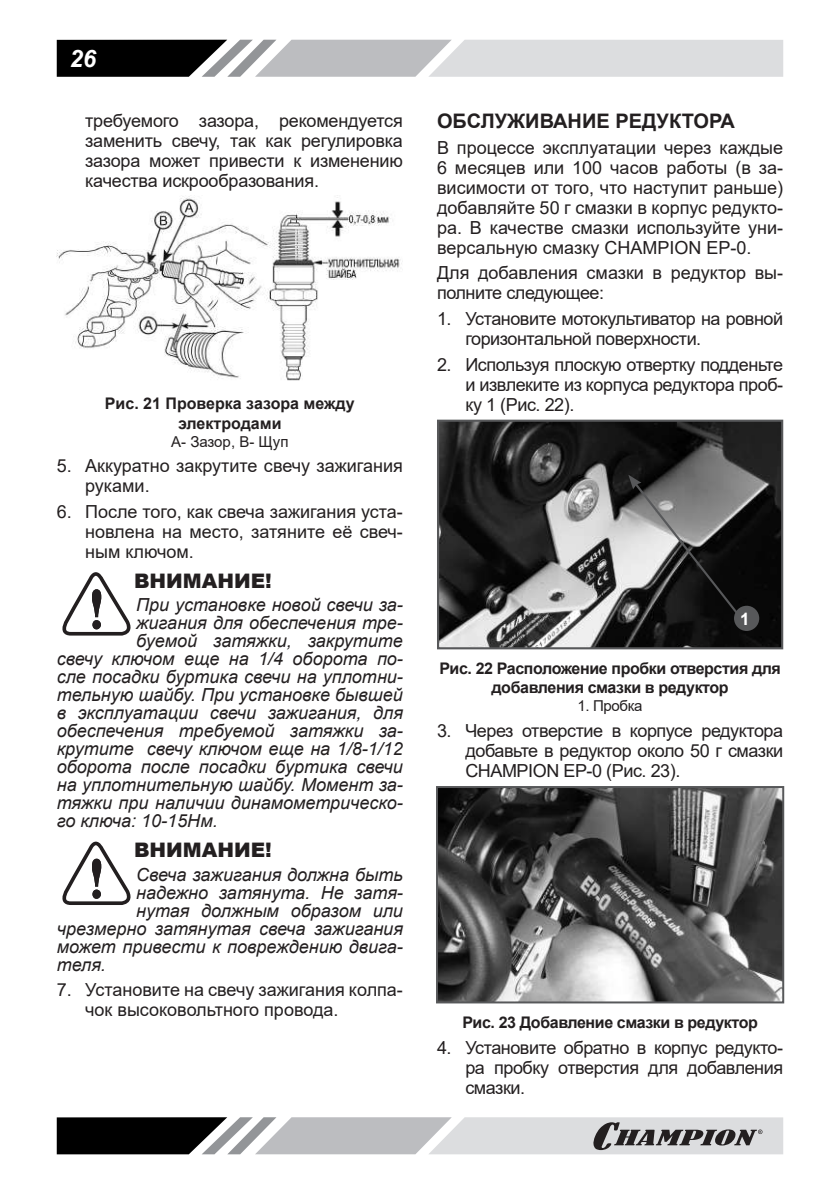
<style>
.page{position:relative;width:840px;height:1191px;background:#fff}
.page>*{position:absolute;margin:0;border:0;box-sizing:border-box;transform-origin:0 0}
.t1{font:italic 700 24px "Arial";color:#fff}
.t2{font:700 20px "Arial";color:#231f20}
.t3{font:900 20px "Arial";color:#231f20}
.t4{font:18px/20px "Arial";letter-spacing:-.015em;color:#231f20;text-align:justify}
.t5{font:italic 18px "Arial";color:#231f20}
.t6{font:700 17.2px "Arial";color:#fff}
.t7{font:700 16px/19.2px "Arial";letter-spacing:-.025em;color:#231f20;text-align:center}
.t8{font:700 16px/19.2px "Arial";color:#231f20;text-align:center}
.t9{font:15px "Arial";letter-spacing:-.01em;color:#231f20}
</style>
<div class="page">
<svg style="left:57px;top:40px;width:725px;height:37px;background:#a7a8a9"></svg>
<svg style="left:57px;top:1117px;width:725px;height:37px;background:#9c9c9e"></svg>
<img style="left:57px;top:195px;width:345px;height:186px">
<svg style="left:62px;top:572px;width:69px;height:63px"></svg>
<svg style="left:62px;top:841px;width:69px;height:64px"></svg>
<img style="left:440px;top:422px;width:339px;height:224px">
<div style="left:437px;top:419px;width:345px;height:230px;border:2px solid #57585a"></div>
<div style="left:733px;top:606px;width:25px;height:25px;background:#57585a;border-radius:50%"></div>
<svg style="left:628px;top:474px;width:111px;height:141px;background:#606060"></svg>
<img style="left:439px;top:789px;width:341px;height:211px">
<div style="left:436px;top:786px;width:347px;height:217px;border:2px solid #57585a"></div>
<h1 class="t1" style="left:70px;top:42px;width:28px">26</h1>
<p class="t4" style="left:85px;top:110px;width:319px">требуемого зазора, рекомендуется заменить свечу, так как регулировка зазора может привести к изменению качества искрообразования.</p>
<p class="t8" style="left:105px;top:394px;width:251px">Рис. 21 Проверка зазора между электродами</p>
<p class="t9" style="left:171px;top:431px;width:119px">А- Зазор, В- Щуп</p>
<p class="t4" style="left:85px;top:456px;width:319px;text-indent:-28px">5. Аккуратно закрутите свечу зажигания руками.</p>
<p class="t4" style="left:85px;top:501px;width:319px;text-indent:-28px">6. После того, как свеча зажигания уста&shy;новлена на место, затяните её свеч&shy;ным ключом.</p>
<p class="t3" style="left:134px;top:566px;width:139px">ВНИМАНИЕ!</p>
<p class="t5" style="left:136px;top:593px;width:268px">При установке новой свечи за-</p>
<p class="t5" style="left:136px;top:611px;width:268px">жигания для обеспечения тре-</p>
<p class="t5" style="left:136px;top:629px;width:268px">буемой затяжки, закрутите</p>
<p class="t5" style="left:57px;top:647px;width:347px">свечу ключом еще на 1/4 оборота по-</p>
<p class="t5" style="left:57px;top:665px;width:347px">сле посадки буртика свечи на уплотни-</p>
<p class="t5" style="left:57px;top:683px;width:347px">тельную шайбу. При установке бывшей</p>
<p class="t5" style="left:57px;top:701px;width:347px">в эксплуатации свечи зажигания, для</p>
<p class="t5" style="left:57px;top:719px;width:347px">обеспечения требуемой затяжки за-</p>
<p class="t5" style="left:57px;top:737px;width:347px">крутите свечу ключом еще на 1/8-1/12</p>
<p class="t5" style="left:57px;top:755px;width:347px">оборота после посадки буртика свечи</p>
<p class="t5" style="left:57px;top:773px;width:347px">на уплотнительную шайбу. Момент за-</p>
<p class="t5" style="left:57px;top:791px;width:347px">тяжки при наличии динамометрическо-</p>
<p class="t5" style="left:57px;top:809px;width:162px">го ключа: 10-15Нм.</p>
<p class="t3" style="left:134px;top:835px;width:139px">ВНИМАНИЕ!</p>
<p class="t5" style="left:136px;top:862px;width:268px">Свеча зажигания должна быть</p>
<p class="t5" style="left:136px;top:880px;width:268px">надежно затянута. Не затя-</p>
<p class="t5" style="left:136px;top:898px;width:268px">нутая должным образом или</p>
<p class="t5" style="left:57px;top:916px;width:347px">чрезмерно затянутая свеча зажигания</p>
<p class="t5" style="left:57px;top:934px;width:347px">может привести к повреждению двига-</p>
<p class="t5" style="left:57px;top:952px;width:51px">теля.</p>
<p class="t4" style="left:85px;top:980px;width:319px;text-indent:-28px">7. Установите на свечу зажигания колпа&shy;чок высоковольтного провода.</p>
<p class="t2" style="left:437px;top:107px;width:299px">ОБСЛУЖИВАНИЕ РЕДУКТОРА</p>
<p class="t4" style="left:437px;top:137px;width:347px">В процессе эксплуатации через каждые 6 месяцев или 100 часов работы (в за&shy;висимости от того, что наступит раньше) добавляйте 50 г смазки в корпус редукто&shy;ра. В качестве смазки используйте уни&shy;версальную смазку CHAMPION EP-0.</p>
<p class="t4" style="left:437px;top:263px;width:347px">Для добавления смазки в редуктор вы&shy;полните следующее:</p>
<p class="t4" style="left:465px;top:309px;width:319px;text-indent:-28px">1. Установите мотокультиватор на ровной горизонтальной поверхности.</p>
<p class="t4" style="left:465px;top:354px;width:319px;text-indent:-28px">2. Используя плоскую отвертку подденьте и извлеките из корпуса редуктора проб&shy;ку 1 (Рис. 22).</p>
<p class="t6" style="left:739px;top:606px;width:11px">1</p>
<p class="t7" style="left:439px;top:659px;width:343px">Рис. 22 Расположение пробки отверстия для добавления смазки в редуктор</p>
<p class="t9" style="left:577px;top:696px;width:66px">1. Пробка</p>
<p class="t4" style="left:465px;top:720px;width:319px;text-indent:-28px">3. Через отверстие в корпусе редуктора добавьте в редуктор около 50 г смазки CHAMPION EP-0 (Рис. 23).</p>
<p class="t7" style="left:462px;top:1013px;width:297px">Рис. 23 Добавление смазки в редуктор</p>
<p class="t4" style="left:465px;top:1037px;width:319px;text-indent:-28px">4. Установите обратно в корпус редукто&shy;ра пробку отверстия для добавления смазки.</p>
</div>
